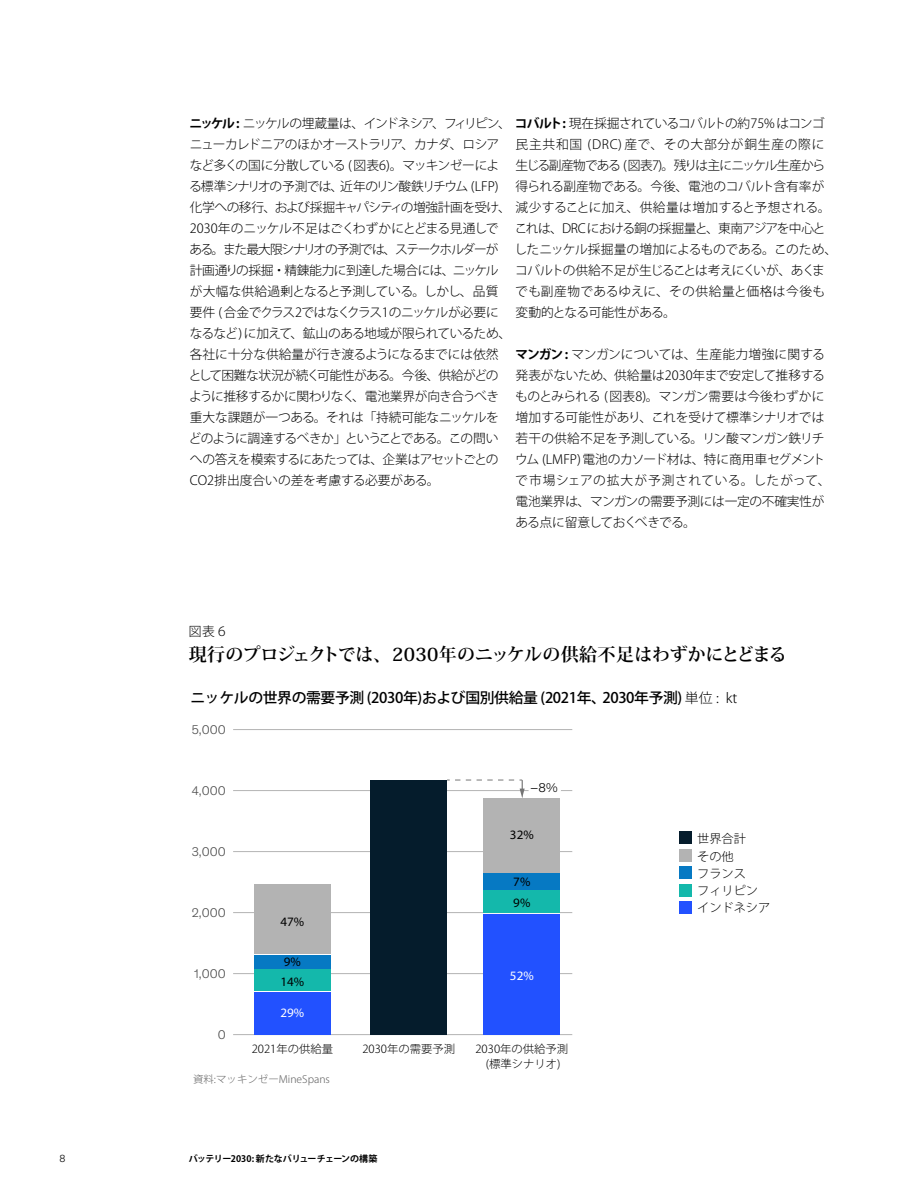
<style>
.page{position:relative;width:918px;height:1188px;background:#fff}
.page>*{position:absolute;margin:0;border:0;box-sizing:border-box;transform-origin:0 0}
.t1{font:500 19.8px "Mc Kinsey Sans";color:#000}
.t2{font:700 18px "Koz Min Pr 6 N";letter-spacing:-.005em;color:#000}
.t3{font:500 14.55px "Koz Go Pr 6 N";letter-spacing:-.025em;color:#000}
.t4{font:300 12.9px "Mc Kinsey Sans";color:#4d4d4d}
.t5{font:12.9px/21.8px "Mc Kinsey Sans";color:#000}
.t6{font:12.9px "Mc Kinsey Sans";color:#fff}
.t7{font:300 12.9px "Mc Kinsey Sans";color:#000}
.t8{font:300 12.75px/21px "Koz Go Pr 6 N";letter-spacing:-.03em;color:#000}
.t9{font:300 12px/17.1px "Koz Go Pr 6 N";color:#000}
.t10{font:300 11.1px/14.5px "Koz Go Pr 6 N";color:#000;text-align:center}
.t11{font:300 10.5px "Mc Kinsey Sans";color:#000}
.t12{font:300 10.35px "Koz Go Pr 6 N";color:#656565}
.t13{font:700 9px "Koz Go Pr 6 N";letter-spacing:-.035em;color:#000}
.s1{font-weight:700}
.s2{font-weight:300;font-size:13.8px}
</style>
<div class="page">
<div style="left:679px;top:901px;width:12px;height:12px;background:#2251ff"></div>
<div style="left:679px;top:884px;width:12px;height:12px;background:#14b8ab"></div>
<div style="left:679px;top:867px;width:12px;height:12px;background:#0679c3"></div>
<div style="left:679px;top:850px;width:12px;height:12px;background:#b3b3b3"></div>
<hr style="left:233px;top:1034px;width:339px;height:1px;background:#b3b3b3">
<hr style="left:233px;top:973px;width:339px;height:1px;background:#b3b3b3">
<hr style="left:233px;top:912px;width:339px;height:1px;background:#b3b3b3">
<hr style="left:233px;top:851px;width:339px;height:1px;background:#b3b3b3">
<hr style="left:233px;top:790px;width:339px;height:1px;background:#b3b3b3">
<hr style="left:233px;top:729px;width:339px;height:1px;background:#b3b3b3">
<div style="left:254px;top:885px;width:77px;height:69px;background:#b3b3b3"></div>
<div style="left:483px;top:798px;width:77px;height:75px;background:#b3b3b3"></div>
<div style="left:254px;top:955px;width:77px;height:14px;background:#0679c3"></div>
<div style="left:483px;top:873px;width:77px;height:17px;background:#0679c3"></div>
<div style="left:254px;top:969px;width:77px;height:22px;background:#14b8ab"></div>
<div style="left:483px;top:891px;width:77px;height:22px;background:#14b8ab"></div>
<div style="left:254px;top:992px;width:77px;height:43px;background:#2251ff"></div>
<div style="left:370px;top:780px;width:77px;height:255px;background:#051c2c"></div>
<div style="left:483px;top:914px;width:77px;height:121px;background:#2251ff"></div>
<div style="left:679px;top:832px;width:12px;height:12px;background:#051c2c"></div>
<svg style="left:447px;top:780px;width:114px;height:18px"></svg>
<p class="t8" style="left:189px;top:113px;width:643px"><span class="s1">ニッケル :</span> ニッケルの埋蔵量は、インドネシア、フィリピン、<span class="s1">コバルト:</span> 現在採掘されているコバルトの約75% はコンゴニューカレドニアのほかオーストラリア、カナダ、ロシア<br>など多くの国に分散している ( 図表6)。マッキンゼーによ<br>る標準シナリオの予測では、近年のリン酸鉄リチウム (LFP)<br>化学への移行、および採掘キャパシティの増強計画を受け、減少することに加え、供給量は増加すると予想される。2030年のニッケル不足はごくわずかにとどまる見通しで<br>ある。また最大限シナリオの予測では、ステークホルダーが<br>計画通りの採掘・精錬能力に到達した場合には、ニッケル<br>が大幅な供給過剰となると予測している。しかし、品質<br>要件 ( 合金でクラス2ではなくクラス1のニッケルが必要に<br>なるなど) に加えて、鉱山のある地域が限られているため、<br>各社に十分な供給量が行き渡るようになるまでには依然<br>として困難な状況が続く可能性がある。今後、供給がどの<br>ように推移するかに関わりなく、電池業界が向き合うべき<br>重大な課題が一つある。それは「持続可能なニッケルを<br>どのように調達するべきか」ということである。この問い<br>への答えを模索するにあたっては、企業はアセットごとの<br>CO2排出度合いの差を考慮する必要がある。</p>
<p class="t8" style="left:516px;top:134px;width:311px;text-align:justify">民主共和国 (DRC) 産で、その大部分が銅生産の際に生じる副産物である (図表7)。残りは主にニッケル生産から得られる副産物である。今後、電池のコバルト含有率が</p>
<p class="t8" style="left:514px;top:218px;width:324px">これは、DRCにおける銅の採掘量と、東南アジアを中心としたニッケル採掘量の増加によるものである。このため、コバルトの供給不足が生じることは考えにくいが、あくまでも副産物であるゆえに、その供給量と価格は今後も変動的となる可能性がある。</p>
<p class="t8" style="left:515px;top:344px;width:317px"><span class="s1">マンガン:</span> マンガンについては、生産能力増強に関する発表がないため、供給量は2030年まで安定して推移するものとみられる ( 図表8)。マンガン需要は今後わずかに増加する可能性があり、これを受けて標準シナリオでは若干の供給不足を予測している。リン酸マンガン鉄リチウム (LMFP) 電池のカソード材は、特に商用車セグメントで市場シェアの拡大が予測されている。したがって、電池業界は、マンガンの需要予測には一定の不確実性がある点に留意しておくべきでる。</p>
<p class="t8" style="left:189px;top:621px;width:41px">図表６</p>
<h2 class="t2" style="left:189px;top:644px;width:600px">現行のプロジェクトでは、2030年のニッケルの供給不足はわずかにとどまる</h2>
<h1 class="t1" style="left:191px;top:638px;width:598px">The current project pipeline suggests a slight undersupply of nickel.</h1>
<p class="t3" style="left:191px;top:690px;width:548px">ニッケルの世界の需要予測 (2030年)および国別供給量 (2021年、2030年予測) <span class="s2">単位 : kt</span></p>
<p class="t4" style="left:192px;top:720px;width:35px">5,000</p>
<p class="t4" style="left:192px;top:781px;width:35px">4,000</p>
<p class="t4" style="left:192px;top:842px;width:35px">3,000</p>
<p class="t4" style="left:192px;top:903px;width:35px">2,000</p>
<p class="t4" style="left:194px;top:964px;width:33px">1,000</p>
<p class="t4" style="left:218px;top:1025px;width:10px">0</p>
<p class="t5" style="left:281px;top:911px;width:25px">47%</p>
<p class="t5" style="left:284px;top:950px;width:19px">9%</p>
<p class="t5" style="left:281px;top:970px;width:25px">14%</p>
<p class="t6" style="left:281px;top:1005px;width:25px">29%</p>
<p class="t10" style="left:252px;top:1042px;width:83px">2021年の供給量</p>
<p class="t12" style="left:193px;top:1074px;width:138px">資料:マッキンゼーMineSpans</p>
<p class="t7" style="left:530px;top:779px;width:29px">–8%</p>
<p class="t5" style="left:510px;top:823px;width:25px">32%</p>
<p class="t5" style="left:513px;top:870px;width:19px">7%<br>9%</p>
<p class="t6" style="left:510px;top:967px;width:25px">52%</p>
<p class="t10" style="left:362px;top:1042px;width:94px">2030年の需要予測</p>
<p class="t10" style="left:475px;top:1042px;width:94px">2030年の供給予測(標準シナリオ)</p>
<p class="t11" style="left:60px;top:1151px;width:8px">8</p>
<p class="t13" style="left:189px;top:1154px;width:190px">バッテリー2030: 新たなバリューチェーンの構築</p>
<p class="t9" style="left:697px;top:830px;width:50px">世界合計</p>
<p class="t9" style="left:697px;top:848px;width:75px">その他<br>フランス<br>フィリピンインドネシア</p>
</div>
